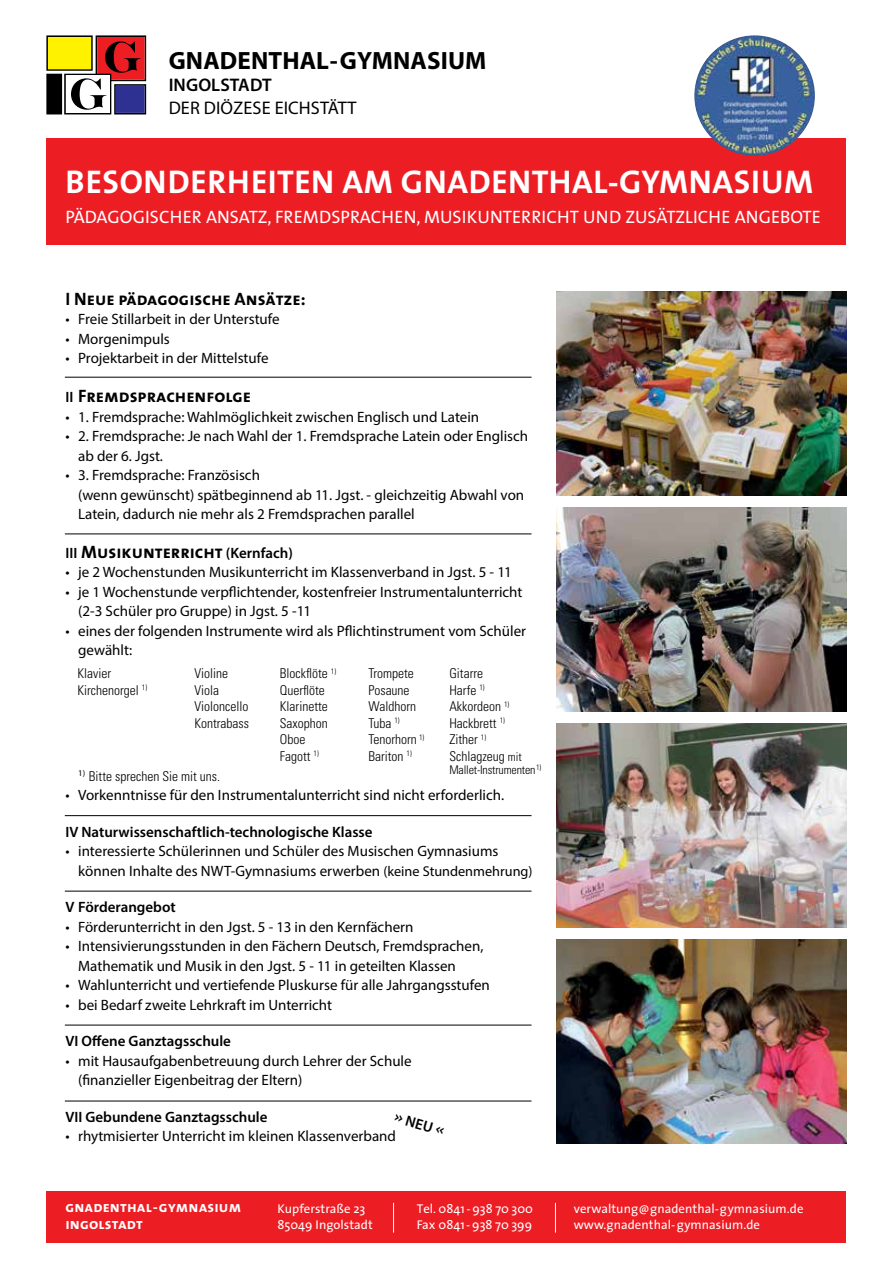
<style>
.page{position:relative;width:893px;height:1263px;background:#fff}
.page>*{position:absolute;margin:0;border:0;box-sizing:border-box;transform-origin:0 0}
.t1{font:700 33px "The Sans";letter-spacing:.02em;color:#fff}
.t2{font:700 25.05px "Myriad Pro";letter-spacing:.005em;color:#000}
.t3{font:18.3px "Myriad Pro";letter-spacing:.005em;color:#000}
.t4{font:600 18.3px "Myriad Pro";letter-spacing:.005em;color:#000}
.t5{font:18px "The Sans Regular Caps";letter-spacing:.005em;color:#fff}
.t6{font:18px "The Sans Bold Caps";color:#000}
.t7{font:15.3px/16.5px "The Sans Bold Caps";letter-spacing:.01em;color:#fff}
.t8{font:15px/19.5px "Myriad Pro";color:#000}
.t9{font:600 15px "Myriad Pro";color:#000}
.t10{font:300 condensed 13.5px "Univers LT Std";color:#000}
.t11{font:12.75px/16.5px "The Sans";letter-spacing:.005em;color:#fff}
.t12{font:300 condensed 12px "Univers LT Std";letter-spacing:-.015em;color:#000}
.s1{font-family:"Myriad Pro";font-weight:600;font-size:15px}
.s2{font-size:12px}
.s3{font-size:14.25px}
.s4{font-family:"DIN Pro";font-weight:500}
</style>
<div class="page">
<img style="left:556px;top:291px;width:291px;height:204px">
<svg style="left:46px;top:35px;width:100px;height:79px"></svg>
<img style="left:556px;top:507px;width:290px;height:205px">
<div style="left:46px;top:138px;width:800px;height:106px;background:#ed1d24"></div>
<img style="left:556px;top:724px;width:291px;height:204px">
<img style="left:556px;top:940px;width:290px;height:204px">
<hr style="left:65px;top:377px;width:466px;height:1px;background:#000">
<hr style="left:65px;top:534px;width:466px;height:1px;background:#000">
<hr style="left:65px;top:815px;width:466px;height:1px;background:#000">
<hr style="left:65px;top:891px;width:466px;height:1px;background:#000">
<hr style="left:65px;top:1025px;width:466px;height:1px;background:#000">
<div style="left:47px;top:1191px;width:799px;height:52px;background:#ed1d24"></div>
<svg style="left:393px;top:1203px;width:1px;height:29px"></svg>
<svg style="left:555px;top:1203px;width:1px;height:29px"></svg>
<hr style="left:65px;top:1101px;width:466px;height:1px;background:#000">
<img style="left:694px;top:35px;width:121px;height:121px;border-radius:60px">
<h2 class="t2" style="left:169px;top:44px;width:319px">GNADENTHAL-GYMNASIUM</h2>
<p class="t4" style="left:169px;top:74px;width:104px">INGOLSTADT</p>
<p class="t3" style="left:169px;top:97px;width:189px">DER DIÖZESE EICHSTÄTT</p>
<h1 class="t1" style="left:66px;top:154px;width:356px">DAS GNADENTHAL-GYM</h1>
<h1 class="t1" style="left:466px;top:154px;width:81px">SIUM</h1>
<p class="t5" style="left:65px;top:207px;width:675px">ALS STAATLICH ANERK NNTES GYMNASIUM IN FREIER KATHOLISCHER TRÄGERSCHAFT</p>
<h1 class="t1" style="left:66px;top:154px;width:749px">BESONDERHEITEN AM GNADENTHAL-GYMNASIUM</h1>
<p class="t5" style="left:65px;top:207px;width:757px">PÄDAGOGISCHER ANSATZ, FREMDSPRACHEN, MUSIKUNTERRICHT UND ZUSÄTZLICHE ANGEBOTE</p>
<p class="t6" style="left:65px;top:284px;width:242px">I Neue pädagogische Ansätze:</p>
<p class="t8" style="left:65px;top:309px;width:216px">• Freie Stillarbeit in der Unterstufe</p>
<p class="t8" style="left:65px;top:329px;width:106px">• Morgenimpuls</p>
<p class="t8" style="left:65px;top:348px;width:205px">• Projektarbeit in der Mittelstufe</p>
<p class="t6" style="left:65px;top:381px;width:187px"><span class="s1">II</span> Fremdsprachenfolge</p>
<p class="t8" style="left:65px;top:406px;width:415px">• 1. Fremdsprache: Wahlmöglichkeit zwischen Englisch und Latein</p>
<p class="t8" style="left:78px;top:426px;width:452px;text-indent:-13px">• 2. Fremdsprache: Je nach Wahl der 1. Fremdsprache Latein oder Englisch ab der 6. Jgst.</p>
<p class="t8" style="left:78px;top:465px;width:448px;text-indent:-13px">• 3. Fremdsprache: Französisch<br>(wenn gewünscht) spätbeginnend ab 11. Jgst. - gleichzeitig Abwahl von<br>Latein, dadurch nie mehr als 2 Fremdsprachen parallel</p>
<p class="t6" style="left:65px;top:536px;width:229px"><span class="s1">III</span> Musikunterricht <span class="s1">(Kernfach)</span></p>
<p class="t8" style="left:65px;top:562px;width:448px">• je 2 Wochenstunden Musikunterricht im Klassenverband in Jgst. 5 - 11</p>
<p class="t8" style="left:78px;top:582px;width:446px;text-indent:-13px">• je 1 Wochenstunde verpflichtender, kostenfreier Instrumentalunterricht (2-3 Schüler pro Gruppe) in Jgst. 5 -11</p>
<p class="t8" style="left:78px;top:621px;width:449px;text-indent:-13px">• eines der folgenden Instrumente wird als Pflichtinstrument vom Schüler gewählt:</p>
<p class="t10" style="left:77px;top:665px;width:35px">Klavier</p>
<p class="t10" style="left:194px;top:665px;width:35px">Violine</p>
<p class="t10" style="left:280px;top:665px;width:58px">Blockflöte <sup>1)</sup></p>
<p class="t10" style="left:368px;top:665px;width:47px">Trompete</p>
<p class="t10" style="left:449px;top:665px;width:35px">Gitarre</p>
<p class="t10" style="left:77px;top:682px;width:71px">Kirchenorgel <sup>1)</sup></p>
<p class="t10" style="left:194px;top:682px;width:26px">Viola</p>
<p class="t10" style="left:280px;top:682px;width:46px">Querflöte</p>
<p class="t10" style="left:368px;top:682px;width:43px">Posaune</p>
<p class="t10" style="left:449px;top:682px;width:37px">Harfe <sup>1)</sup></p>
<p class="t10" style="left:194px;top:698px;width:55px">Violoncello</p>
<p class="t10" style="left:280px;top:698px;width:49px">Klarinette</p>
<p class="t10" style="left:368px;top:698px;width:49px">Waldhorn</p>
<p class="t10" style="left:449px;top:698px;width:61px">Akkordeon <sup>1)</sup></p>
<p class="t10" style="left:194px;top:715px;width:56px">Kontrabass</p>
<p class="t10" style="left:280px;top:715px;width:49px">Saxophon</p>
<p class="t10" style="left:368px;top:715px;width:33px">Tuba <sup>1)</sup></p>
<p class="t10" style="left:449px;top:715px;width:57px">Hackbrett <sup>1)</sup></p>
<p class="t10" style="left:280px;top:731px;width:27px">Oboe</p>
<p class="t10" style="left:368px;top:731px;width:57px">Tenorhorn <sup>1)</sup></p>
<p class="t10" style="left:449px;top:731px;width:38px">Zither <sup>1)</sup></p>
<p class="t10" style="left:280px;top:748px;width:40px">Fagott <sup>1)</sup></p>
<p class="t10" style="left:368px;top:748px;width:45px">Bariton <sup>1)</sup></p>
<p class="t10" style="left:449px;top:748px;width:74px">Schlagzeug <span class="s2">mit</span></p>
<p class="t12" style="left:449px;top:763px;width:93px">Mallet-Instrumenten<sup>1)</sup></p>
<p class="t10" style="left:78px;top:768px;width:143px"><sup>1)</sup> Bitte sprechen Sie mit uns.</p>
<p class="t8" style="left:65px;top:785px;width:440px">• Vorkenntnisse für den Instrumentalunterricht sind nicht erforderlich.</p>
<p class="t9" style="left:65px;top:822px;width:309px">IV Naturwissenschaftlich-technologische Klasse</p>
<p class="t8" style="left:78px;top:841px;width:456px;text-indent:-13px">• interessierte Schülerinnen und Schüler des Musischen Gymnasiums können Inhalte des NWT-Gymnasiums erwerben <span class="s3">(keine Stundenmehrung)</span></p>
<p class="t9" style="left:65px;top:898px;width:112px">V Förderangebot</p>
<p class="t8" style="left:65px;top:917px;width:350px">• Förderunterricht in den Jgst. 5 - 13 in den Kernfächern</p>
<p class="t8" style="left:78px;top:936px;width:407px;text-indent:-13px">• Intensivierungsstunden in den Fächern Deutsch, Fremdsprachen,<br>Mathematik und Musik in den Jgst. 5 - 11 in geteilten Klassen</p>
<p class="t8" style="left:65px;top:975px;width:426px">• Wahlunterricht und vertiefende Pluskurse für alle Jahrgangsstufen</p>
<p class="t8" style="left:65px;top:995px;width:268px">• bei Bedarf zweite Lehrkraft im Unterricht</p>
<p class="t9" style="left:65px;top:1032px;width:167px">VI Offene Ganztagsschule</p>
<p class="t8" style="left:78px;top:1051px;width:335px;text-indent:-13px">• mit Hausaufgabenbetreuung durch Lehrer der Schule (finanzieller Eigenbeitrag der Eltern)</p>
<p class="t9" style="left:65px;top:1107px;width:204px">VII Gebundene Ganztagsschule</p>
<p class="t8" style="left:65px;top:1126px;width:332px">• rhytmisierter Unterricht im kleinen Klassenverband</p>
<p class="t9" style="left:397px;top:1108px;width:53px;rotate:16deg"><span class="s4">»</span> NEU <span class="s4">«</span></p>
<p class="t11" style="left:277px;top:1200px;width:97px">Kupferstraße 23<br>85049 Ingolstadt</p>
<p class="t7" style="left:65px;top:1198px;width:177px">gnadenthal-gymnasium ingolstadt</p>
<p class="t11" style="left:574px;top:1200px;width:231px">verwaltung@gnadenthal-gymnasium.de www.gnadenthal-gymnasium.de</p>
<p class="t11" style="left:417px;top:1200px;width:118px">Tel. 0841 - 938 70 300<br>Fax 0841 - 938 70 399</p>
</div>
